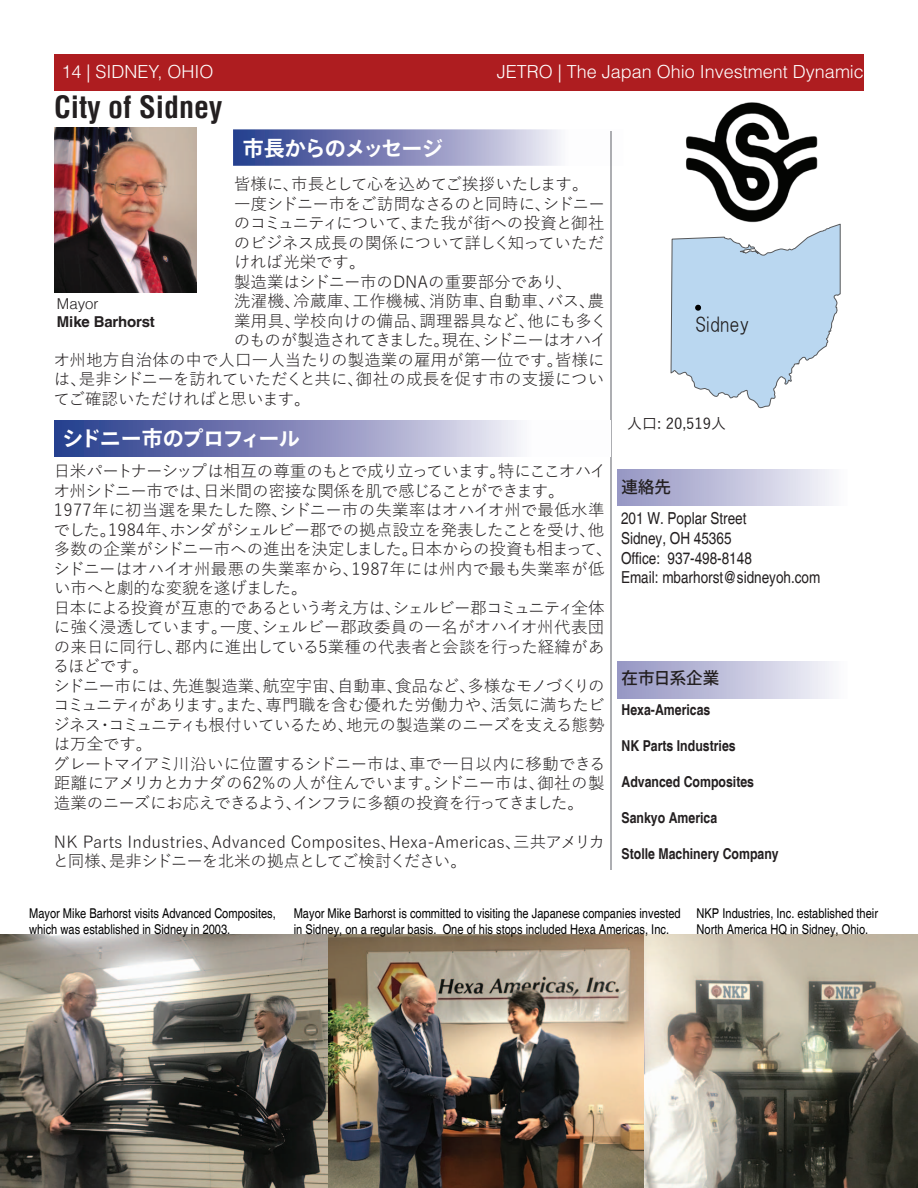
<style>
.page{position:relative;width:918px;height:1188px;background:#fff}
.page>*{position:absolute;margin:0;border:0;box-sizing:border-box;transform-origin:0 0}
.t1{font:700 condensed 30px "Helvetica LT";color:#231f20}
.t2{font:700 21px "Ryo Gothic Plus N";letter-spacing:-.045em;color:#fff}
.t3{font:20.1px "HGP Gothic M";color:#201d1e}
.t4{font:300 18px "Helvetica LT Std";color:#fff}
.t5{font:16.5px/19.5px "Yu Gothic";letter-spacing:-.015em;color:#231f20}
.t6{font:condensed 16.5px/19.8px "Helvetica";color:#231f20}
.t7{font:16.5px "Yu Gothic";letter-spacing:.005em;color:#231f20}
.t8{font:16.5px "Yu Gothic";letter-spacing:-.035em;color:#231f20}
.t9{font:16.5px "Yu Gothic";letter-spacing:.025em;color:#231f20}
.t10{font:16.5px "Yu Gothic";letter-spacing:-.07em;color:#231f20}
.t11{font:16.5px "Yu Gothic";letter-spacing:-.045em;color:#231f20}
.t12{font:16.5px "Yu Gothic";letter-spacing:.02em;color:#231f20}
.t13{font:500 16.5px "Ryo Gothic Plus N";color:#231f20}
.t14{font:700 condensed 15px "Helvetica";color:#231f20}
.t15{font:700 15px "Helvetica LT";letter-spacing:-.01em;color:#231f20}
.t16{font:500 15px "Yu Gothic";color:#231f20}
.t17{font:300 15px "Helvetica LT";color:#231f20}
.t18{font:condensed 13.5px/16.2px "Helvetica";color:#000}
</style>
<div class="page">
<div style="left:54px;top:54px;width:810px;height:37px;background:#ae1d20"></div>
<img style="left:54px;top:127px;width:142px;height:165px">
<hr style="left:610px;top:131px;width:2px;height:738px;background:#adaeb2">
<img style="left:328px;top:934px;width:590px;height:254px">
<img style="left:686px;top:102px;width:132px;height:121px">
<svg style="left:671px;top:224px;width:170px;height:184px"></svg>
<img style="left:0;top:935px;width:331px;height:253px">
<svg style="left:233px;top:129px;width:327px;height:37px;background:#878dbd"></svg>
<div style="left:618px;top:662px;width:268px;height:36px;background:linear-gradient(to right,#9494c2,#fff)"></div>
<div style="left:618px;top:469px;width:268px;height:37px;background:linear-gradient(to right,#9494c2,#fff)"></div>
<svg style="left:54px;top:420px;width:465px;height:37px;background:#858cbc"></svg>
<p class="t4" style="left:62px;top:60px;width:154px">14 | SIDNEY, OHIO</p>
<h1 class="t1" style="left:54px;top:88px;width:170px">City of Sidney</h1>
<p class="t2" style="left:243px;top:135px;width:202px">市長からのメッセージ</p>
<p class="t4" style="left:497px;top:60px;width:369px">JETRO | The Japan Ohio Investment Dynamic</p>
<p class="t8" style="left:234px;top:169px;width:356px">皆様に、市長として心を込めてご挨拶いたします。</p>
<p class="t11" style="left:234px;top:188px;width:372px">一度シドニー市をご訪問なさるのと同時に、シドニー</p>
<p class="t8" style="left:234px;top:208px;width:372px">のコミュニティについて、また我が街への投資と御社</p>
<p class="t5" style="left:234px;top:231px;width:372px">のビジネス成長の関係について詳しく知っていただ</p>
<p class="t5" style="left:234px;top:250px;width:133px">ければ光栄です。</p>
<p class="t5" style="left:234px;top:270px;width:340px">製造業はシドニー市のDNAの重要部分であり、</p>
<p class="t9" style="left:234px;top:286px;width:372px">洗濯機、冷蔵庫、工作機械、消防車、自動車、バス、農</p>
<p class="t12" style="left:234px;top:305px;width:375px">業用具、学校向けの備品、調理器具など、他にも多く</p>
<p class="t10" style="left:234px;top:325px;width:374px">のものが製造されてきました。現在、シドニーはオハイ</p>
<p class="t7" style="left:53px;top:344px;width:553px">オ州地方自治体の中で人口一人当たりの製造業の雇用が第一位です。皆様に</p>
<p class="t7" style="left:54px;top:364px;width:552px">は、是非シドニーを訪れていただくと共に、御社の成長を促す市の支援につい</p>
<p class="t5" style="left:54px;top:387px;width:259px">てご確認いただければと思います。</p>
<p class="t17" style="left:57px;top:294px;width:43px">Mayor</p>
<p class="t15" style="left:57px;top:312px;width:99px">Mike Barhorst</p>
<p class="t2" style="left:63px;top:425px;width:239px">シドニー市のプロフィール</p>
<p class="t5" style="left:53px;top:459px;width:561px">日米パートナーシップは相互の尊重のもとで成り立っています。特にここオハイオ州シドニー市では、日米間の密接な関係を肌で感じることができます。<br>1977年に初当選を果たした際、シドニー市の失業率はオハイオ州で最低水準でした。1984年、ホンダがシェルビー郡での拠点設立を発表したことを受け、他多数の企業がシドニー市への進出を決定しました。日本からの投資も相まって、シドニーはオハイオ州最悪の失業率から、1987年には州内で最も失業率が低い市へと劇的な変貌を遂げました。<br>日本による投資が互恵的であるという考え方は、シェルビー郡コミュニティ全体に強く浸透しています。一度、シェルビー郡政委員の一名がオハイオ州代表団の来日に同行し、郡内に進出している5業種の代表者と会談を行った経緯があるほどです。<br>シドニー市には、先進製造業、航空宇宙、自動車、食品など、多様なモノづくりのコミュニティがあります。また、専門職を含む優れた労働力や、活気に満ちたビジネス・コミュニティも根付いているため、地元の製造業のニーズを支える態勢は万全です。<br>グレートマイアミ川沿いに位置するシドニー市は、車で一日以内に移動できる距離にアメリカとカナダの62%の人が住んでいます。シドニー市は、御社の製造業のニーズにお応えできるよう、インフラに多額の投資を行ってきました。</p>
<p class="t5" style="left:53px;top:830px;width:553px">NK Parts Industries、Advanced Composites、Hexa-Americas、三共アメリカと同様、是非シドニーを北米の拠点としてご検討ください。</p>
<p class="t3" style="left:695px;top:315px;width:56px">Sidney</p>
<p class="t16" style="left:627px;top:410px;width:101px">人口: 20,519人</p>
<p class="t13" style="left:622px;top:476px;width:51px">連絡先</p>
<p class="t6" style="left:621px;top:508px;width:201px">201 W. Poplar Street<br>Sidney, OH 45365<br>Office: 937-498-8148<br>Email: mbarhorst@sidneyoh.com</p>
<p class="t13" style="left:622px;top:667px;width:99px">在市日系企業</p>
<p class="t14" style="left:622px;top:701px;width:90px">Hexa-Americas</p>
<p class="t14" style="left:622px;top:737px;width:116px">NK Parts Industries</p>
<p class="t14" style="left:622px;top:773px;width:134px">Advanced Composites</p>
<p class="t14" style="left:622px;top:809px;width:97px">Sankyo America</p>
<p class="t14" style="left:622px;top:845px;width:159px">Stolle Machinery Company</p>
<p class="t18" style="left:29px;top:905px;width:248px">Mayor Mike Barhorst visits Advanced Composites, which was established in Sidney in 2003.</p>
<p class="t18" style="left:294px;top:905px;width:389px">Mayor Mike Barhorst is committed to visiting the Japanese companies invested in Sidney, on a regular basis. One of his stops included Hexa Americas, Inc.</p>
<p class="t18" style="left:697px;top:905px;width:183px">NKP Industries, Inc. established their<br>North America HQ in Sidney, Ohio.</p>
</div>
